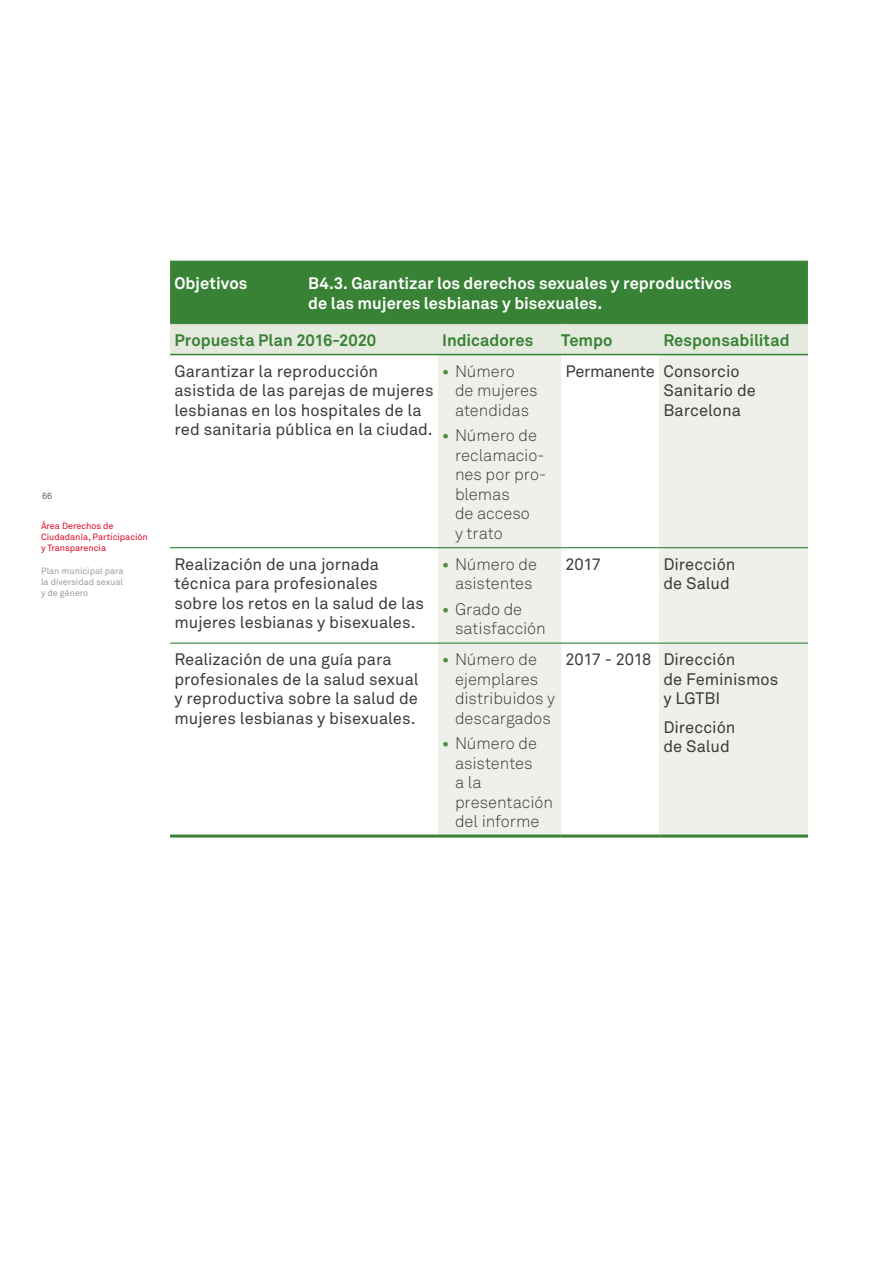
<style>
.page{position:relative;width:893px;height:1263px;background:#fff}
.page>*{position:absolute;margin:0;border:0;box-sizing:border-box;transform-origin:0 0}
.t1{font:16.5px/19.5px "Akkurat Pro";color:#3c3c3b}
.t2{font:16.5px/19.5px "Akkurat Light Pro";letter-spacing:-.005em;color:#3c3c3b}
.t3{font:700 16.5px/19.5px "Akkurat Pro";letter-spacing:.005em;color:#fff}
.t4{font:700 16.5px "Akkurat Pro";color:#378234}
.t5{font:9px/11.1px "Akkurat Pro";color:#de0826}
.t6{font:9px/11.1px "Akkurat Pro";color:#9d9d9c;text-align:justify}
.t7{font:9px "Akkurat Pro";color:#646363}
.s1{font-family:"Akkurat Pro";font-weight:700;color:#508c41}
</style>
<div class="page">
<svg style="left:170px;top:262px;width:638px;height:92px;background:#6fa36b"></svg>
<svg style="left:438px;top:355px;width:370px;height:479px;fill:#edf1e9"></svg>
<hr style="left:170px;top:261px;width:134px;height:1px;background:#378234">
<hr style="left:304px;top:261px;width:134px;height:1px;background:#378234">
<hr style="left:438px;top:261px;width:123px;height:1px;background:#378234">
<hr style="left:561px;top:261px;width:98px;height:1px;background:#378234">
<hr style="left:659px;top:261px;width:149px;height:1px;background:#378234">
<hr style="left:659px;top:547px;width:149px;height:1px;background:#378234">
<hr style="left:438px;top:547px;width:123px;height:1px;background:#378234">
<hr style="left:170px;top:547px;width:134px;height:1px;background:#378234">
<hr style="left:304px;top:547px;width:134px;height:1px;background:#378234">
<hr style="left:561px;top:547px;width:98px;height:1px;background:#378234">
<hr style="left:659px;top:642px;width:149px;height:2px;background:#378234">
<hr style="left:659px;top:834px;width:149px;height:3px;background:#378234">
<hr style="left:438px;top:642px;width:123px;height:2px;background:#378234">
<hr style="left:438px;top:834px;width:123px;height:3px;background:#378234">
<hr style="left:170px;top:642px;width:134px;height:2px;background:#378234">
<hr style="left:304px;top:642px;width:134px;height:2px;background:#378234">
<hr style="left:170px;top:834px;width:134px;height:3px;background:#378234">
<hr style="left:304px;top:834px;width:134px;height:3px;background:#378234">
<hr style="left:561px;top:642px;width:98px;height:2px;background:#378234">
<hr style="left:561px;top:834px;width:98px;height:3px;background:#378234">
<hr style="left:170px;top:323px;width:134px;height:1px;background:#378234">
<hr style="left:304px;top:323px;width:134px;height:1px;background:#378234">
<hr style="left:438px;top:323px;width:123px;height:1px;background:#378234">
<hr style="left:561px;top:323px;width:98px;height:1px;background:#378234">
<hr style="left:659px;top:323px;width:149px;height:1px;background:#378234">
<hr style="left:170px;top:354px;width:134px;height:1px;background:#378234">
<hr style="left:304px;top:354px;width:134px;height:1px;background:#378234">
<hr style="left:438px;top:354px;width:123px;height:1px;background:#378234">
<hr style="left:561px;top:354px;width:98px;height:1px;background:#378234">
<hr style="left:659px;top:354px;width:149px;height:1px;background:#378234">
<p class="t7" style="left:42px;top:490px;width:12px">66</p>
<p class="t5" style="left:41px;top:520px;width:108px">Área Derechos de<br>Ciudadanía, Participación y Transparencia</p>
<p class="t6" style="left:41px;top:566px;width:84px">Plan municipal para la diversidad sexual y de género</p>
<p class="t3" style="left:174px;top:274px;width:75px">Objetivos</p>
<p class="t3" style="left:308px;top:274px;width:425px">B4.3. Garantizar los derechos sexuales y reproductivos de las mujeres lesbianas y bisexuales.</p>
<p class="t4" style="left:174px;top:329px;width:203px">Propuesta Plan 2016-2020</p>
<p class="t4" style="left:442px;top:329px;width:93px">Indicadores</p>
<p class="t4" style="left:561px;top:329px;width:53px">Tempo</p>
<p class="t4" style="left:663px;top:329px;width:128px">Responsabilitad</p>
<p class="t1" style="left:174px;top:362px;width:261px">Garantizar la reproducción asistida de las parejas de mujeres lesbianas en los hospitales de la red sanitaria pública en la ciudad.</p>
<p class="t2" style="left:455px;top:361px;width:84px;text-indent:-13px"><span class="s1">•</span> Número<br>de mujeres atendidas</p>
<p class="t1" style="left:663px;top:362px;width:94px;text-indent:-98px">Permanente Consorcio<br>Sanitario de<br>Barcelona</p>
<p class="t2" style="left:455px;top:426px;width:93px;text-indent:-13px"><span class="s1">•</span> Número de reclamacio&shy;nes por pro&shy;blemas<br>de acceso<br>y trato</p>
<p class="t1" style="left:174px;top:555px;width:251px">Realización de una jornada técnica para profesionales sobre los retos en la salud de las mujeres lesbianas y bisexuales.</p>
<p class="t2" style="left:442px;top:554px;width:96px;text-align:center"><span class="s1">•</span> Número de asistentes</p>
<p class="t2" style="left:455px;top:599px;width:92px;text-indent:-13px"><span class="s1">•</span> Grado de satisfacción</p>
<p class="t1" style="left:174px;top:650px;width:246px">Realización de una guía para profesionales de la salud sexual y reproductiva sobre la salud de mujeres lesbianas y bisexuales.</p>
<p class="t2" style="left:455px;top:650px;width:102px;text-indent:-13px"><span class="s1">•</span> Número de ejemplares distribuidos y descargados</p>
<p class="t2" style="left:455px;top:734px;width:100px;text-indent:-13px"><span class="s1">•</span> Número de asistentes<br>a la presentación del informe</p>
<p class="t1" style="left:566px;top:555px;width:37px">2017</p>
<p class="t1" style="left:663px;top:555px;width:74px">Dirección de Salud</p>
<p class="t1" style="left:663px;top:650px;width:117px;text-indent:-98px">2017 - 2018 Dirección<br>de Feminismos y LGTBI</p>
<p class="t1" style="left:663px;top:718px;width:74px">Dirección de Salud</p>
</div>
